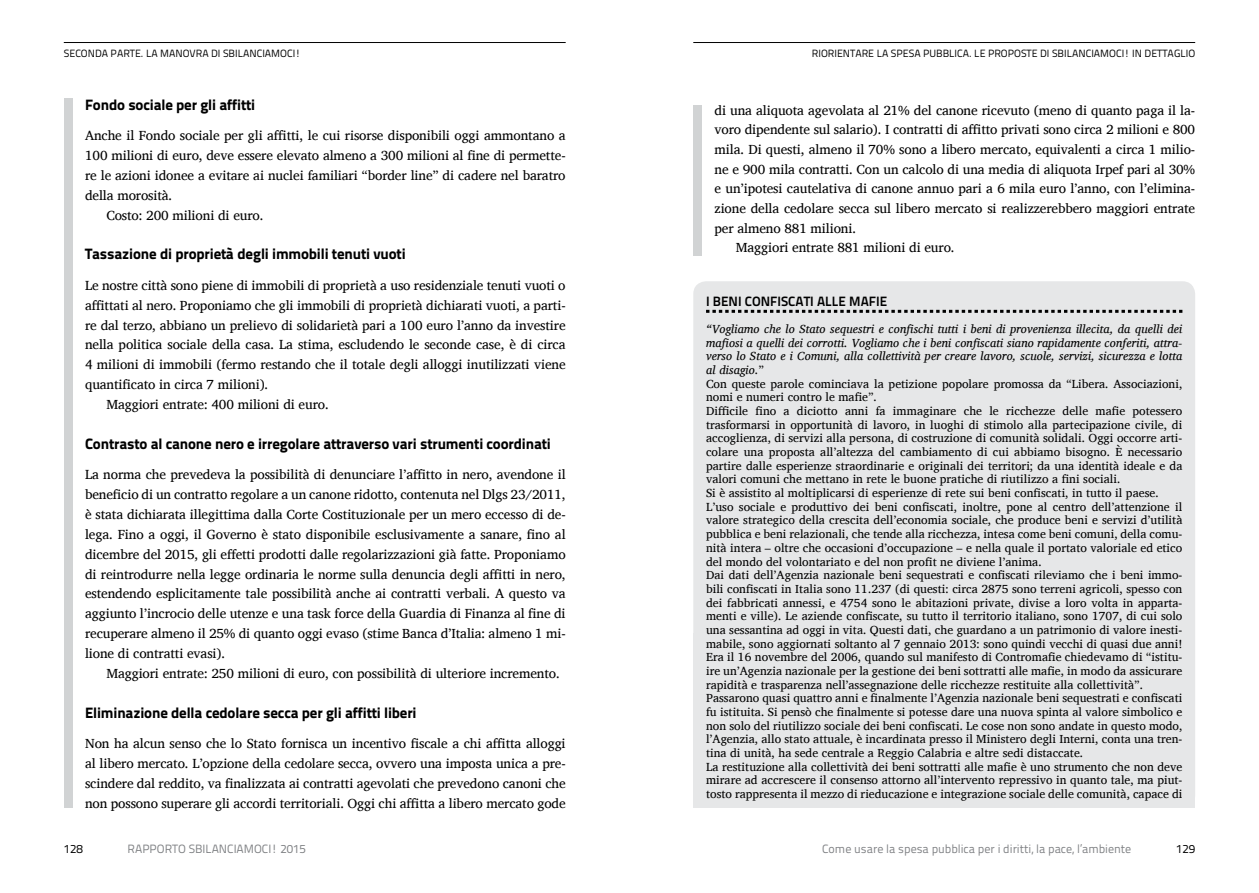
<style>
.page{position:relative;width:1259px;height:893px;background:#fff}
.page>*{position:absolute;margin:0;border:0;box-sizing:border-box;transform-origin:0 0}
.t1{font:15px "Titillium Text 22 L 999 wt";letter-spacing:-.01em;color:#000}
.t2{font:13.5px/19.8px "Charis SIL";letter-spacing:-.01em;color:#000;text-align:justify}
.t3{font:13.5px "Titillium Text 22 L 800 wt";color:#000}
.t4{font:12px/13.6px "Charis SIL";color:#000}
.t5{font:12px "Titillium Text 22 L 400 wt";color:#808285}
.t6{font:12px "Titillium Text 22 L 400 wt";color:#000}
.t7{font:10.5px "Titillium Text 22 L 400 wt";color:#000}
.s1{font-style:italic}
</style>
<div class="page">
<div style="left:693px;top:281px;width:502px;height:527px;background:#e6e7e8;border-radius:13px"></div>
<hr style="left:64px;top:42px;width:502px;height:1px;background:#000">
<hr style="left:693px;top:42px;width:502px;height:1px;background:#000">
<svg style="left:706px;top:310px;width:476px;height:3px"></svg>
<div style="left:64px;top:99px;width:8px;height:709px;background:#d1d3d4"></div>
<div style="left:693px;top:105px;width:9px;height:150px;background:#d1d3d4"></div>
<p class="t7" style="left:64px;top:46px;width:239px">SECONDA PARTE. LA MANOVRA DI SBI LANCIAMOCI !</p>
<p class="t7" style="left:812px;top:46px;width:385px">RIORI ENTARE LA SPESA PUBBLICA. LE PROPOSTE DI SBI LANCIAMOCI ! I N DETTAGLIO</p>
<p class="t1" style="left:85px;top:93px;width:172px">Fondo sociale per gli affitti</p>
<p class="t2" style="left:85px;top:126px;width:482px">Anche il Fondo sociale per gli affitti, le cui risorse disponibili oggi ammontano a</p>
<p class="t2" style="left:85px;top:145px;width:482px">100 milioni di euro, deve essere elevato almeno a 300 milioni al fine di permette-</p>
<p class="t2" style="left:85px;top:165px;width:482px">re le azioni idonee a evitare ai nuclei familiari “border line” di cadere nel baratro</p>
<p class="t2" style="left:85px;top:185px;width:89px">della morosità.</p>
<p class="t2" style="left:106px;top:205px;width:159px">Costo: 200 milioni di euro.</p>
<p class="t1" style="left:85px;top:242px;width:322px">Tassazione di proprietà degli immobili tenuti vuoti</p>
<p class="t2" style="left:85px;top:275px;width:482px">Le nostre città sono piene di immobili di proprietà a uso residenziale tenuti vuoti o</p>
<p class="t2" style="left:85px;top:295px;width:482px">affittati al nero. Proponiamo che gli immobili di proprietà dichiarati vuoti, a parti-</p>
<p class="t2" style="left:85px;top:315px;width:482px">re dal terzo, abbiano un prelievo di solidarietà pari a 100 euro l’anno da investire</p>
<p class="t2" style="left:85px;top:335px;width:482px">nella politica sociale della casa. La stima, escludendo le seconde case, è di circa</p>
<p class="t2" style="left:85px;top:355px;width:482px">4 milioni di immobili (fermo restando che il totale degli alloggi inutilizzati viene</p>
<p class="t2" style="left:85px;top:375px;width:185px">quantificato in circa 7 milioni).</p>
<p class="t2" style="left:106px;top:394px;width:224px">Maggiori entrate: 400 milioni di euro.</p>
<p class="t1" style="left:85px;top:432px;width:467px">Contrasto al canone nero e irregolare attraverso vari strumenti coordinati</p>
<p class="t2" style="left:85px;top:465px;width:482px">La norma che prevedeva la possibilità di denunciare l’affitto in nero, avendone il beneficio di un contratto regolare a un canone ridotto, contenuta nel Dlgs 23/2011, è stata dichiarata illegittima dalla Corte Costituzionale per un mero eccesso di de&shy;lega. Fino a oggi, il Governo è stato disponibile esclusivamente a sanare, fino al dicembre del 2015, gli effetti prodotti dalle regolarizzazioni già fatte. Proponiamo di reintrodurre nella legge ordinaria le norme sulla denuncia degli affitti in nero, estendendo esplicitamente tale possibilità anche ai contratti verbali. A questo va aggiunto l’incrocio delle utenze e una task force della Guardia di Finanza al fine di recuperare almeno il 25% di quanto oggi evaso (stime Banca d’Italia: almeno 1 mi&shy;lione di contratti evasi).</p>
<p class="t2" style="left:106px;top:663px;width:455px">Maggiori entrate: 250 milioni di euro, con possibilità di ulteriore incremento.</p>
<p class="t1" style="left:85px;top:700px;width:333px">Eliminazione della cedolare secca per gli affitti liberi</p>
<p class="t2" style="left:85px;top:733px;width:482px">Non ha alcun senso che lo Stato fornisca un incentivo fiscale a chi affitta alloggi al libero mercato. L’opzione della cedolare secca, ovvero una imposta unica a pre&shy;scindere dal reddito, va finalizzata ai contratti agevolati che prevedono canoni che non possono superare gli accordi territoriali. Oggi chi affitta a libero mercato gode</p>
<p class="t2" style="left:714px;top:100px;width:482px">di una aliquota agevolata al 21% del canone ricevuto (meno di quanto paga il la-</p>
<p class="t2" style="left:714px;top:120px;width:482px">voro dipendente sul salario). I contratti di affitto privati sono circa 2 milioni e 800</p>
<p class="t2" style="left:714px;top:140px;width:482px">mila. Di questi, almeno il 70% sono a libero mercato, equivalenti a circa 1 milio-</p>
<p class="t2" style="left:714px;top:159px;width:482px">ne e 900 mila contratti. Con un calcolo di una media di aliquota Irpef pari al 30%</p>
<p class="t2" style="left:714px;top:179px;width:482px">e un’ipotesi cautelativa di canone annuo pari a 6 mila euro l’anno, con l’elimina-</p>
<p class="t2" style="left:714px;top:199px;width:482px">zione della cedolare secca sul libero mercato si realizzerebbero maggiori entrate</p>
<p class="t2" style="left:714px;top:218px;width:143px">per almeno 881 milioni.</p>
<p class="t2" style="left:736px;top:238px;width:220px">Maggiori entrate 881 milioni di euro.</p>
<p class="t3" style="left:706px;top:290px;width:90px">I BENI CONFISCATI</p>
<p class="t3" style="left:817px;top:290px;width:72px">ALLE MAFIE</p>
<p class="t4" style="left:706px;top:322px;width:478px"><span class="s1">“Vogliamo che lo Stato sequestri e confischi tutti i beni di provenienza illecita, da quelli dei mafiosi a quelli dei corrotti. Vogliamo che i beni confiscati siano rapidamente conferiti, attra&shy;verso lo Stato e i Comuni, alla collettività per creare lavoro, scuole, servizi, sicurezza e lotta al disagio</span>.”<br>Con queste parole cominciava la petizione popolare promossa da “Libera. Associazioni, nomi e numeri contro le mafie”.<br>Difficile fino a diciotto anni fa immaginare che le ricchezze delle mafie potessero trasformarsi in opportunità di lavoro, in luoghi di stimolo alla partecipazione civile, di accoglienza, di servizi alla persona, di costruzione di comunità solidali. Oggi occorre arti&shy;colare una proposta all’altezza del cambiamento di cui abbiamo bisogno. È necessario partire dalle esperienze straordinarie e originali dei territori; da una identità ideale e da valori comuni che mettano in rete le buone pratiche di riutilizzo a fini sociali.<br>Si è assistito al moltiplicarsi di esperienze di rete sui beni confiscati, in tutto il paese.<br>L’uso sociale e produttivo dei beni confiscati, inoltre, pone al centro dell’attenzione il valore strategico della crescita dell’economia sociale, che produce beni e servizi d’utilità pubblica e beni relazionali, che tende alla ricchezza, intesa come beni comuni, della comu&shy;nità intera – oltre che occasioni d’occupazione – e nella quale il portato valoriale ed etico del mondo del volontariato e del non profit ne diviene l’anima.<br>Dai dati dell’Agenzia nazionale beni sequestrati e confiscati rileviamo che i beni immo&shy;bili confiscati in Italia sono 11.237 (di questi: circa 2875 sono terreni agricoli, spesso con dei fabbricati annessi, e 4754 sono le abitazioni private, divise a loro volta in apparta&shy;menti e ville). Le aziende confiscate, su tutto il territorio italiano, sono 1707, di cui solo una sessantina ad oggi in vita. Questi dati, che guardano a un patrimonio di valore inesti&shy;mabile, sono aggiornati soltanto al 7 gennaio 2013: sono quindi vecchi di quasi due anni!<br>Era il 16 novembre del 2006, quando sul manifesto di Contromafie chiedevamo di “istitu&shy;ire un’Agenzia nazionale per la gestione dei beni sottratti alle mafie, in modo da assicurare rapidità e trasparenza nell’assegnazione delle ricchezze restituite alla collettività”.<br>Passarono quasi quattro anni e finalmente l’Agenzia nazionale beni sequestrati e confiscati fu istituita. Si pensò che finalmente si potesse dare una nuova spinta al valore simbolico e non solo del riutilizzo sociale dei beni confiscati. Le cose non sono andate in questo modo, l’Agenzia, allo stato attuale, è incardinata presso il Ministero degli Interni, conta una tren&shy;tina di unità, ha sede centrale a Reggio Calabria e altre sedi distaccate.<br>La restituzione alla collettività dei beni sottratti alle mafie è uno strumento che non deve mirare ad accrescere il consenso attorno all’intervento repressivo in quanto tale, ma piut&shy;tosto rappresenta il mezzo di rieducazione e integrazione sociale delle comunità, capace di</p>
<p class="t6" style="left:64px;top:839px;width:21px">128</p>
<p class="t5" style="left:128px;top:839px;width:9px">RAPPORTO</p>
<p class="t5" style="left:189px;top:839px;width:25px">SBILANC</p>
<p class="t5" style="left:234px;top:839px;width:12px">IAMOC</p>
<p class="t5" style="left:268px;top:839px;width:39px">I! 2015</p>
<p class="t5" style="left:822px;top:839px;width:311px">COME USARE LA SPESA PUBBLICA PER I DIRITTI, LA PACE, L’AMBIENTE</p>
<p class="t6" style="left:1176px;top:839px;width:21px">129</p>
</div>
